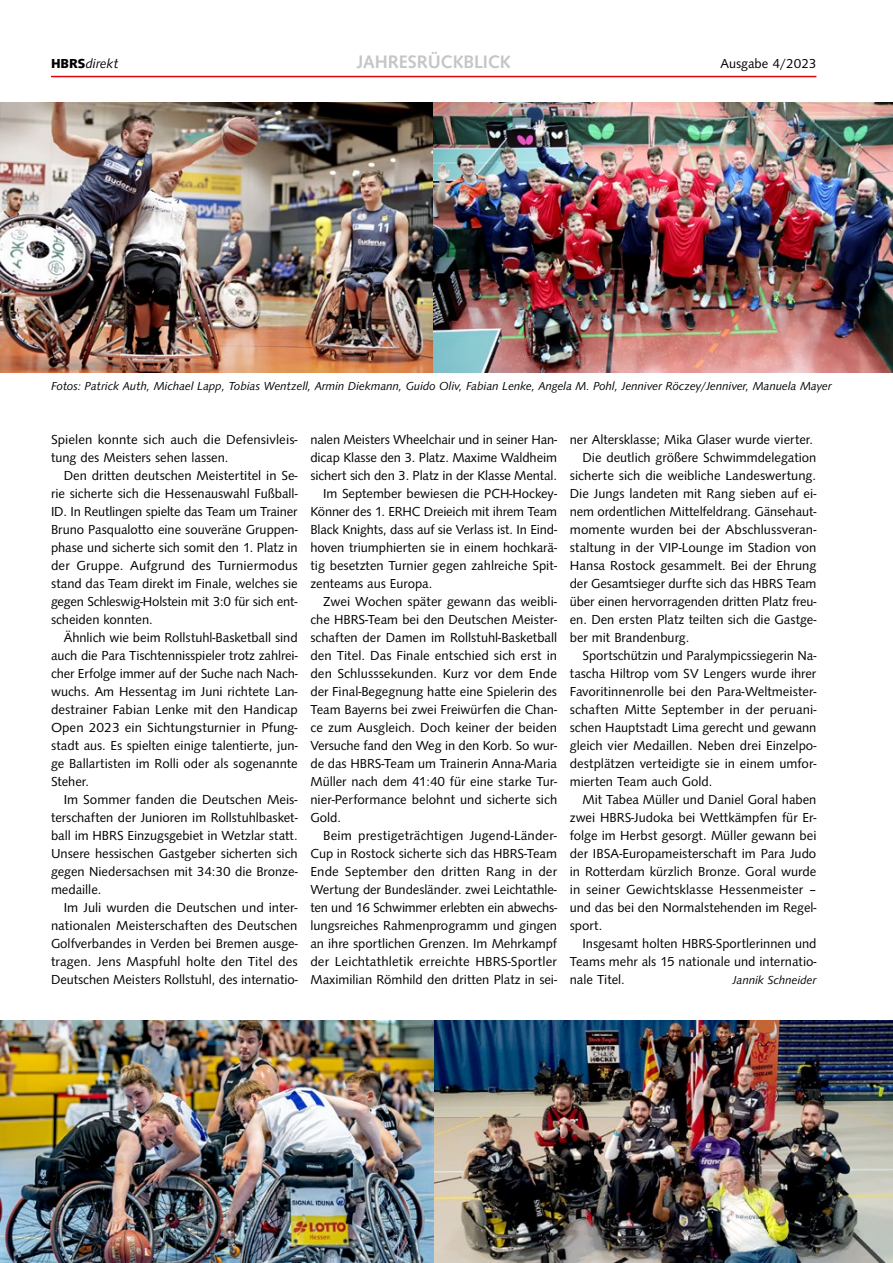
<style>
.page{position:relative;width:893px;height:1263px;background:#fff}
.page>*{position:absolute;margin:0;border:0;box-sizing:border-box;transform-origin:0 0}
.t1{font:700 18.75px "Syntax";color:#c5c6c6}
.t2{font:13.5px/18px "Syntax";color:#000;text-align:justify}
.t3{font:italic 13.5px "Syntax";color:#000}
.t4{font:italic 12px "Syntax";color:#000}
.s1{font-family:"Syntax H";font-weight:800;font-style:normal}
</style>
<div class="page">
<hr style="left:51px;top:76px;width:765px;height:1px;background:#e3000f">
<img style="left:0;top:102px;width:893px;height:270px">
<img style="left:0;top:1020px;width:893px;height:243px">
<h1 class="t1" style="left:357px;top:51px;width:155px">JAHRESRÜCKBLICK</h1>
<p class="t3" style="left:51px;top:56px;width:69px"><span class="s1">HBRS</span>direkt</p>
<p class="t2" style="left:721px;top:55px;width:97px">Ausgabe 4/2023</p>
<p class="t4" style="left:51px;top:379px;width:782px">Fotos: Patrick Auth, Michael Lapp, Tobias Wentzell, Armin Diekmann, Guido Oliv, Fabian Lenke, Angela M. Pohl, Jenniver Röczey/Jenniver, Manuela Mayer</p>
<p class="t2" style="left:51px;top:431px;width:248px">Spielen konnte sich auch die Defensivleis&shy;tung des Meisters sehen lassen.</p>
<p class="t2" style="left:51px;top:467px;width:248px;text-indent:13px">Den dritten deutschen Meistertitel in Se&shy;rie sicherte sich die Hessenauswahl Fußball-ID. In Reutlingen spielte das Team um Trainer Bruno Pasqualotto eine souveräne Gruppen&shy;phase und sicherte sich somit den 1. Platz in der Gruppe. Aufgrund des Turniermodus stand das Team direkt im Finale, welches sie gegen Schleswig-Holstein mit 3:0 für sich ent&shy;scheiden konnten.</p>
<p class="t2" style="left:51px;top:629px;width:248px;text-indent:13px">Ähnlich wie beim Rollstuhl-Basketball sind auch die Para Tischtennisspieler trotz zahlrei&shy;cher Erfolge immer auf der Suche nach Nach&shy;wuchs. Am Hessentag im Juni richtete Lan&shy;destrainer Fabian Lenke mit den Handicap Open 2023 ein Sichtungsturnier in Pfung&shy;stadt aus. Es spielten einige talentierte, jun&shy;ge Ballartisten im Rolli oder als sogenannte Steher.</p>
<p class="t2" style="left:51px;top:791px;width:248px;text-indent:13px">Im Sommer fanden die Deutschen Meis&shy;terschaften der Junioren im Rollstuhlbasket&shy;ball im HBRS Einzugsgebiet in Wetzlar statt.<br>Unsere hessischen Gastgeber sicherten sich gegen Niedersachsen mit 34:30 die Bronze&shy;medaille.</p>
<p class="t2" style="left:51px;top:899px;width:248px;text-indent:13px">Im Juli wurden die Deutschen und inter&shy;nationalen Meisterschaften des Deutschen Golfverbandes in Verden bei Bremen ausge&shy;tragen. Jens Maspfuhl holte den Titel des Deutschen Meisters Rollstuhl, des internatio-</p>
<p class="t2" style="left:310px;top:431px;width:248px">nalen Meisters Wheelchair und in seiner Han-</p>
<p class="t2" style="left:310px;top:449px;width:248px">dicap Klasse den 3. Platz. Maxime Waldheim</p>
<p class="t2" style="left:310px;top:467px;width:248px">sichert sich den 3. Platz in der Klasse Mental.</p>
<p class="t2" style="left:323px;top:485px;width:235px">Im September bewiesen die PCH-Hockey-</p>
<p class="t2" style="left:310px;top:503px;width:248px">Könner des 1. ERHC Dreieich mit ihrem Team</p>
<p class="t2" style="left:310px;top:521px;width:248px">Black Knights, dass auf sie Verlass ist. In Eind-</p>
<p class="t2" style="left:310px;top:539px;width:248px">hoven triumphierten sie in einem hochkarä-</p>
<p class="t2" style="left:310px;top:557px;width:248px">tig besetzten Turnier gegen zahlreiche Spit-</p>
<p class="t2" style="left:310px;top:575px;width:123px">zenteams aus Europa.</p>
<p class="t2" style="left:323px;top:593px;width:235px">Zwei Wochen später gewann das weibli-</p>
<p class="t2" style="left:310px;top:611px;width:248px">che HBRS-Team bei den Deutschen Meister-</p>
<p class="t2" style="left:310px;top:629px;width:248px">schaften der Damen im Rollstuhl-Basketball</p>
<p class="t2" style="left:310px;top:647px;width:248px">den Titel. Das Finale entschied sich erst in</p>
<p class="t2" style="left:310px;top:665px;width:248px">den Schlusssekunden. Kurz vor dem Ende</p>
<p class="t2" style="left:310px;top:683px;width:248px">der Final-Begegnung hatte eine Spielerin des</p>
<p class="t2" style="left:310px;top:701px;width:248px">Team Bayerns bei zwei Freiwürfen die Chan-</p>
<p class="t2" style="left:310px;top:719px;width:248px">ce zum Ausgleich. Doch keiner der beiden</p>
<p class="t2" style="left:310px;top:737px;width:248px">Versuche fand den Weg in den Korb. So wur-</p>
<p class="t2" style="left:310px;top:755px;width:248px">de das HBRS-Team um Trainerin Anna-Maria</p>
<p class="t2" style="left:310px;top:773px;width:248px">Müller nach dem 41:40 für eine starke Tur-</p>
<p class="t2" style="left:310px;top:791px;width:248px">nier-Performance belohnt und sicherte sich</p>
<p class="t2" style="left:310px;top:809px;width:32px">Gold.</p>
<p class="t2" style="left:323px;top:827px;width:235px">Beim prestigeträchtigen Jugend-Länder-</p>
<p class="t2" style="left:310px;top:845px;width:248px">Cup in Rostock sicherte sich das HBRS-Team</p>
<p class="t2" style="left:310px;top:863px;width:248px">Ende September den dritten Rang in der</p>
<p class="t2" style="left:310px;top:881px;width:248px">Wertung der Bundesländer. zwei Leichtathle-</p>
<p class="t2" style="left:310px;top:899px;width:248px">ten und 16 Schwimmer erlebten ein abwechs-</p>
<p class="t2" style="left:310px;top:917px;width:248px">lungsreiches Rahmenprogramm und gingen</p>
<p class="t2" style="left:310px;top:935px;width:248px">an ihre sportlichen Grenzen. Im Mehrkampf</p>
<p class="t2" style="left:310px;top:953px;width:248px">der Leichtathletik erreichte HBRS-Sportler</p>
<p class="t2" style="left:310px;top:971px;width:248px">Maximilian Römhild den dritten Platz in sei-</p>
<p class="t2" style="left:570px;top:431px;width:245px">ner Altersklasse; Mika Glaser wurde vierter.</p>
<p class="t2" style="left:583px;top:449px;width:235px">Die deutlich größere Schwimmdelegation</p>
<p class="t2" style="left:570px;top:467px;width:248px">sicherte sich die weibliche Landeswertung.</p>
<p class="t2" style="left:570px;top:485px;width:248px">Die Jungs landeten mit Rang sieben auf ei-</p>
<p class="t2" style="left:570px;top:503px;width:248px">nem ordentlichen Mittelfeldrang. Gänsehaut-</p>
<p class="t2" style="left:570px;top:521px;width:248px">momente wurden bei der Abschlussveran-</p>
<p class="t2" style="left:570px;top:539px;width:248px">staltung in der VIP-Lounge im Stadion von</p>
<p class="t2" style="left:570px;top:557px;width:248px">Hansa Rostock gesammelt. Bei der Ehrung</p>
<p class="t2" style="left:570px;top:575px;width:248px">der Gesamtsieger durfte sich das HBRS Team</p>
<p class="t2" style="left:570px;top:593px;width:248px">über einen hervorragenden dritten Platz freu-</p>
<p class="t2" style="left:570px;top:611px;width:248px">en. Den ersten Platz teilten sich die Gastge-</p>
<p class="t2" style="left:570px;top:629px;width:121px">ber mit Brandenburg.</p>
<p class="t2" style="left:583px;top:647px;width:235px">Sportschützin und Paralympicssiegerin Na-</p>
<p class="t2" style="left:570px;top:665px;width:248px">tascha Hiltrop vom SV Lengers wurde ihrer</p>
<p class="t2" style="left:570px;top:683px;width:248px">Favoritinnenrolle bei den Para-Weltmeister-</p>
<p class="t2" style="left:570px;top:701px;width:248px">schaften Mitte September in der peruani-</p>
<p class="t2" style="left:570px;top:719px;width:248px">schen Hauptstadt Lima gerecht und gewann</p>
<p class="t2" style="left:570px;top:737px;width:248px">gleich vier Medaillen. Neben drei Einzelpo-</p>
<p class="t2" style="left:570px;top:755px;width:248px">destplätzen verteidigte sie in einem umfor-</p>
<p class="t2" style="left:570px;top:773px;width:144px">mierten Team auch Gold.</p>
<p class="t2" style="left:583px;top:791px;width:235px">Mit Tabea Müller und Daniel Goral haben</p>
<p class="t2" style="left:570px;top:809px;width:248px">zwei HBRS-Judoka bei Wettkämpfen für Er-</p>
<p class="t2" style="left:570px;top:827px;width:248px">folge im Herbst gesorgt. Müller gewann bei</p>
<p class="t2" style="left:570px;top:845px;width:248px">der IBSA-Europameisterschaft im Para Judo</p>
<p class="t2" style="left:570px;top:863px;width:248px">in Rotterdam kürzlich Bronze. Goral wurde</p>
<p class="t2" style="left:570px;top:881px;width:248px">in seiner Gewichtsklasse Hessenmeister –</p>
<p class="t2" style="left:570px;top:899px;width:248px">und das bei den Normalstehenden im Regel-</p>
<p class="t2" style="left:570px;top:917px;width:34px">sport.</p>
<p class="t2" style="left:583px;top:935px;width:235px">Insgesamt holten HBRS-Sportlerinnen und</p>
<p class="t2" style="left:570px;top:953px;width:248px">Teams mehr als 15 nationale und internatio-</p>
<p class="t2" style="left:570px;top:971px;width:57px">nale Titel.</p>
<p class="t4" style="left:733px;top:973px;width:85px">Jannik Schneider</p>
</div>
